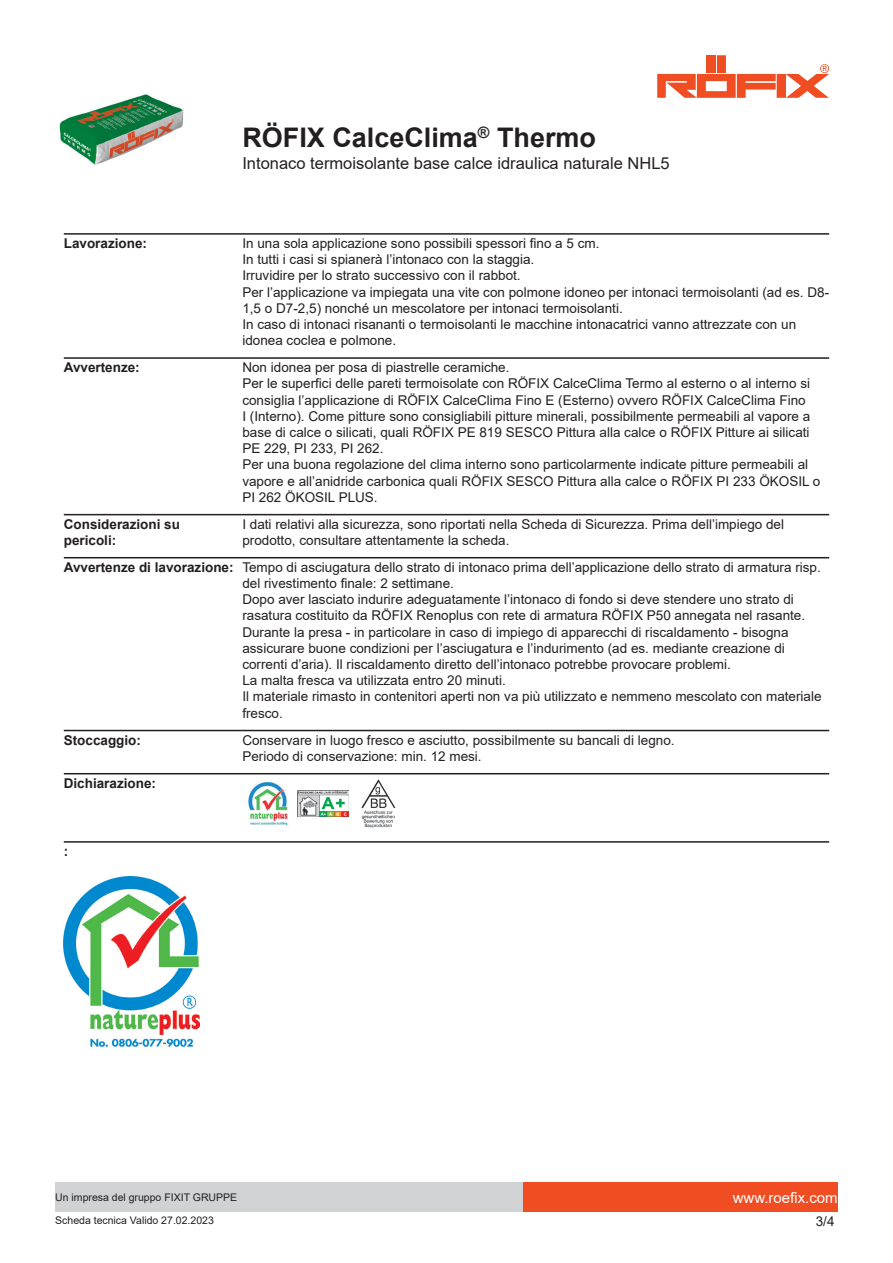
<style>
.page{position:relative;width:893px;height:1263px;background:#fff}
.page>*{position:absolute;margin:0;border:0;box-sizing:border-box;transform-origin:0 0}
.t1{font:700 27px "Arial";color:#231f20}
.t2{font:16.5px "Arial";color:#231f20}
.t3{font:15px "Arial";color:#fff}
.t4{font:13.5px/16.2px "Arial";color:#231f20}
.t5{font:700 13.5px/16.2px "Arial";color:#231f20}
.t6{font:10.5px "Arial";color:#231f20}
.s1{font-weight:700}
</style>
<div class="page">
<img style="left:59px;top:95px;width:125px;height:70px">
<div style="left:717px;top:55px;width:9px;height:18px;background:#f04d22"></div>
<div style="left:707px;top:55px;width:9px;height:18px;background:#f04d22"></div>
<svg style="left:657px;top:64px;width:172px;height:34px"></svg>
<div style="left:523px;top:1182px;width:315px;height:30px;background:#f04d22"></div>
<div style="left:55px;top:1182px;width:468px;height:30px;background:#d1d2d4"></div>
<hr style="left:64px;top:233px;width:765px;height:2px;background:#231f20">
<hr style="left:64px;top:357px;width:765px;height:2px;background:#231f20">
<hr style="left:64px;top:514px;width:765px;height:1px;background:#231f20">
<hr style="left:64px;top:557px;width:765px;height:1px;background:#231f20">
<hr style="left:64px;top:730px;width:765px;height:1px;background:#231f20">
<hr style="left:64px;top:773px;width:765px;height:1px;background:#231f20">
<img style="left:248px;top:781px;width:40px;height:45px">
<img style="left:297px;top:790px;width:51px;height:27px">
<img style="left:361px;top:779px;width:35px;height:49px">
<hr style="left:64px;top:841px;width:765px;height:2px;background:#231f20">
<img style="left:64px;top:876px;width:136px;height:171px">
<h1 class="t1" style="left:242px;top:119px;width:355px">RÖFIX CalceClima<sup>®</sup> Thermo</h1>
<p class="t2" style="left:242px;top:152px;width:429px">Intonaco termoisolante base calce idraulica naturale NHL5</p>
<p class="t5" style="left:64px;top:235px;width:85px">Lavorazione:</p>
<p class="t4" style="left:242px;top:235px;width:588px">In una sola applicazione sono possibili spessori fino a 5 cm.<br>In tutti i casi si spianerà l’intonaco con la staggia.<br>Irruvidire per lo strato successivo con il rabbot.<br>Per l’applicazione va impiegata una vite con polmone idoneo per intonaci termoisolanti (ad es. D8- 1,5 o D7-2,5) nonché un mescolatore per intonaci termoisolanti.<br>In caso di intonaci risananti o termoisolanti le macchine intonacatrici vanno attrezzate con un idonea coclea e polmone.</p>
<p class="t5" style="left:64px;top:359px;width:78px">Avvertenze:</p>
<p class="t4" style="left:242px;top:359px;width:580px">Non idonea per posa di piastrelle ceramiche.<br>Per le superfici delle pareti termoisolate con RÖFIX CalceClima Termo al esterno o al interno si consiglia l’applicazione di RÖFIX CalceClima Fino E (Esterno) ovvero RÖFIX CalceClima Fino<br>I (Interno). Come pitture sono consigliabili pitture minerali, possibilmente permeabili al vapore a base di calce o silicati, quali RÖFIX PE 819 SESCO Pittura alla calce o RÖFIX Pitture ai silicati PE 229, PI 233, PI 262.<br>Per una buona regolazione del clima interno sono particolarmente indicate pitture permeabili al vapore e all’anidride carbonica quali RÖFIX SESCO Pittura alla calce o RÖFIX PI 233 ÖKOSIL o PI 262 ÖKOSIL PLUS.</p>
<p class="t5" style="left:64px;top:516px;width:118px">Considerazioni su pericoli:</p>
<p class="t4" style="left:242px;top:516px;width:543px">I dati relativi alla sicurezza, sono riportati nella Scheda di Sicurezza. Prima dell’impiego del prodotto, consultare attentamente la scheda.</p>
<p class="t4" style="left:242px;top:559px;width:581px;text-indent:-179px"><span class="s1">Avvertenze di lavorazione:</span> Tempo di asciugatura dello strato di intonaco prima dell’applicazione dello strato di armatura risp. del rivestimento finale: 2 settimane.<br>Dopo aver lasciato indurire adeguatamente l’intonaco di fondo si deve stendere uno strato di rasatura costituito da RÖFIX Renoplus con rete di armatura RÖFIX P50 annegata nel rasante.<br>Durante la presa - in particolare in caso di impiego di apparecchi di riscaldamento - bisogna assicurare buone condizioni per l’asciugatura e l’indurimento (ad es. mediante creazione di correnti d’aria). Il riscaldamento diretto dell’intonaco potrebbe provocare problemi.<br>La malta fresca va utilizzata entro 20 minuti.<br>Il materiale rimasto in contenitori aperti non va più utilizzato e nemmeno mescolato con materiale fresco.</p>
<p class="t5" style="left:64px;top:732px;width:79px">Stoccaggio:</p>
<p class="t4" style="left:242px;top:732px;width:434px">Conservare in luogo fresco e asciutto, possibilmente su bancali di legno.<br>Periodo di conservazione: min. 12 mesi.</p>
<p class="t5" style="left:64px;top:775px;width:94px">Dichiarazione:</p>
<p class="t5" style="left:64px;top:843px;width:6px">:</p>
<p class="t6" style="left:55px;top:1190px;width:183px">Un impresa del gruppo FIXIT GRUPPE</p>
<p class="t3" style="left:733px;top:1187px;width:107px">www.roefix.com</p>
<p class="t6" style="left:55px;top:1213px;width:160px">Scheda tecnica Valido 27.02.2023</p>
<p class="t4" style="left:816px;top:1213px;width:20px">3/4</p>
</div>
